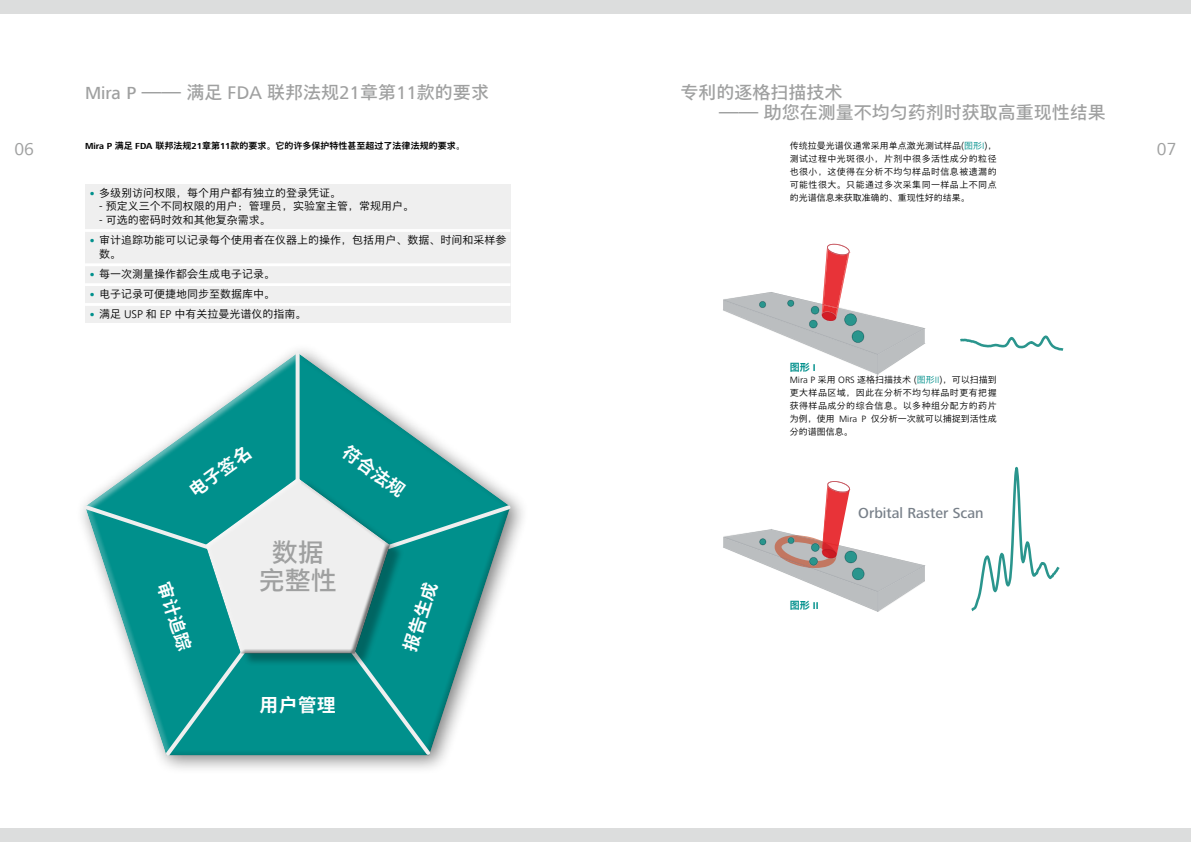
<style>
.page{position:relative;width:1191px;height:842px;background:#fff}
.page>*{position:absolute;margin:0;border:0;box-sizing:border-box;transform-origin:0 0}
.t1{font:26px/28.5px "M Xiang He Hei SC Pro";color:#9fa0a0;text-align:center}
.t2{font:700 19.1px "M Xiang He Hei SC Pro";color:#fff}
.t3{font:18px/20.5px "M Xiang He Hei SC Pro";color:#9fa0a0}
.t4{font:700 18px "M Xiang He Hei SC Pro";color:#fff}
.t5{font:18px "Frutiger Next LT";color:#9fa0a0}
.t6{font:500 15.1px "Frutiger Next LT";color:#788089}
.t7{font:300 11px/13.5px "M Xiang He Hei SC Pro";color:#000}
.t8{font:700 10.1px "M Xiang He Hei SC Pro";color:#00908c}
.t9{font:300 9px/13px "M Xiang He Hei SC Pro";letter-spacing:.045em;color:#000;text-align:justify}
.t10{font:700 9px "M Xiang He Hei SC Pro";color:#000}
.s1{font-family:"Frutiger Next LT";font-weight:500}
.s2{font-family:"Neue Frutiger World"}
.s3{font-family:"Frutiger Next LT"}
.s4{font-family:"Frutiger Next LT";font-weight:800;color:#00908c}
.s5{color:#00908c}
.s6{font-family:"Neue Frutiger World";color:#00908c}
</style>
<div class="page">
<div style="left:595px;top:828px;width:596px;height:14px;background:#dcdddd"></div>
<div style="left:0;top:828px;width:595px;height:14px;background:#dcdddd"></div>
<div style="left:595px;top:0;width:596px;height:14px;background:#dcdddd"></div>
<div style="left:0;top:0;width:595px;height:14px;background:#dcdddd"></div>
<svg style="left:723px;top:244px;width:202px;height:131px"></svg>
<svg style="left:960px;top:335px;width:103px;height:16px"></svg>
<svg style="left:971px;top:467px;width:88px;height:144px"></svg>
<svg style="left:723px;top:481px;width:202px;height:131px"></svg>
<div style="left:85px;top:184px;width:425px;height:139px;background:#efefef"></div>
<hr style="left:85px;top:229px;width:425px;height:3px;background:#fff">
<hr style="left:85px;top:283px;width:425px;height:3px;background:#fff">
<hr style="left:85px;top:263px;width:425px;height:3px;background:#fff">
<hr style="left:85px;top:303px;width:425px;height:3px;background:#fff">
<div style="left:75px;top:342px;width:454px;height:433px;background:#000;opacity:.5"></div>
<div style="left:78px;top:346px;width:226px;height:409px;background:#fff"></div>
<div style="left:164px;top:350px;width:353px;height:405px;background:#000;opacity:.5"></div>
<svg style="left:296px;top:354px;width:4px;height:118px"></svg>
<svg style="left:81px;top:478px;width:433px;height:281px"></svg>
<div style="left:200px;top:472px;width:193px;height:182px;background:#fff;opacity:.5"></div>
<div style="left:239px;top:477px;width:156px;height:177px;background:#000;opacity:.5"></div>
<h3 class="t5" style="left:14px;top:139px;width:21px">06</h3>
<h3 class="t3" style="left:85px;top:82px;width:405px"><span class="s1">Mira P</span> —— 满足 <span class="s2">FDA</span> 联邦法规<span class="s2">21</span>章第<span class="s2">11</span>款的要求</h3>
<p class="t10" style="left:85px;top:140px;width:381px"><span class="s3">Mira P</span> 满足 <span class="s3">FDA</span> 联邦法规<span class="s3">21</span>章第<span class="s3">11</span>款的要求。它的许多保护特性甚至超过了法律法规的要求。</p>
<p class="t7" style="left:89px;top:186px;width:254px"><span class="s4">•</span> 多级别访问权限，每个用户都有独立的登录凭证。</p>
<p class="t7" style="left:99px;top:200px;width:316px"><span class="s3">-</span> 预定义三个不同权限的用户：管理员，实验室主管，常规用户。</p>
<p class="t7" style="left:99px;top:213px;width:173px"><span class="s3">-</span> 可选的密码时效和其他复杂需求。</p>
<p class="t7" style="left:99px;top:233px;width:409px;text-indent:-10px"><span class="s4">•</span> 审计追踪功能可以记录每个使用者在仪器上的操作，包括用户、数据、时间和采样参数。</p>
<p class="t7" style="left:89px;top:267px;width:188px"><span class="s4">•</span> 每一次测量操作都会生成电子记录。</p>
<p class="t7" style="left:89px;top:287px;width:188px"><span class="s4">•</span> 电子记录可便捷地同步至数据库中。</p>
<p class="t7" style="left:89px;top:308px;width:219px"><span class="s4">•</span> 满足 <span class="s2">USP</span> 和 <span class="s2">EP</span> 中有关拉曼光谱仪的指南。</p>
<h3 class="t4" style="left:184px;top:483px;width:73px;rotate:-36deg">电子签名</h3>
<h3 class="t4" style="left:351px;top:441px;width:73px;rotate:36deg">符合法规</h3>
<h1 class="t1" style="left:259px;top:538px;width:79px">数据完整性</h1>
<h3 class="t4" style="left:174px;top:578px;width:73px;rotate:72deg">审计追踪</h3>
<h3 class="t4" style="left:398px;top:647px;width:73px;rotate:-72deg">报告生成</h3>
<h2 class="t2" style="left:260px;top:693px;width:78px">用户管理</h2>
<h3 class="t3" style="left:719px;top:82px;width:388px;text-indent:-39px">专利的逐格扫描技术<br>—— 助您在测量不均匀药剂时获取高重现性结果</h3>
<p class="t9" style="left:789px;top:139px;width:208px">传统拉曼光谱仪通常采用单点激光测试样品(<span class="s5">图形</span><span class="s6">I</span>)，测试过程中光斑很小，片剂中很多活性成分的粒径也很小，这使得在分析不均匀样品时信息被遗漏的可能性很大。只能通过多次采集同一样品上不同点的光谱信息来获取准确的、重现性好的结果。</p>
<h3 class="t5" style="left:1157px;top:139px;width:21px">07</h3>
<p class="t8" style="left:789px;top:360px;width:28px">图形 <span class="s3">I</span></p>
<p class="t9" style="left:789px;top:373px;width:208px"><span class="s2">Mira P</span> 采用 <span class="s2">ORS</span> 逐格扫描技术 (<span class="s5">图形</span><span class="s6">II</span>)，可以扫描到更大样品区域，因此在分析不均匀样品时更有把握获得样品成分的综合信息。以多种组分配方的药片为例，使用 <span class="s2">Mira P</span> 仅分析一次就可以捕捉到活性成分的谱图信息。</p>
<p class="t8" style="left:789px;top:599px;width:31px">图形 <span class="s3">II</span></p>
<h3 class="t6" style="left:858px;top:504px;width:127px">Orbital Raster Scan</h3>
</div>
